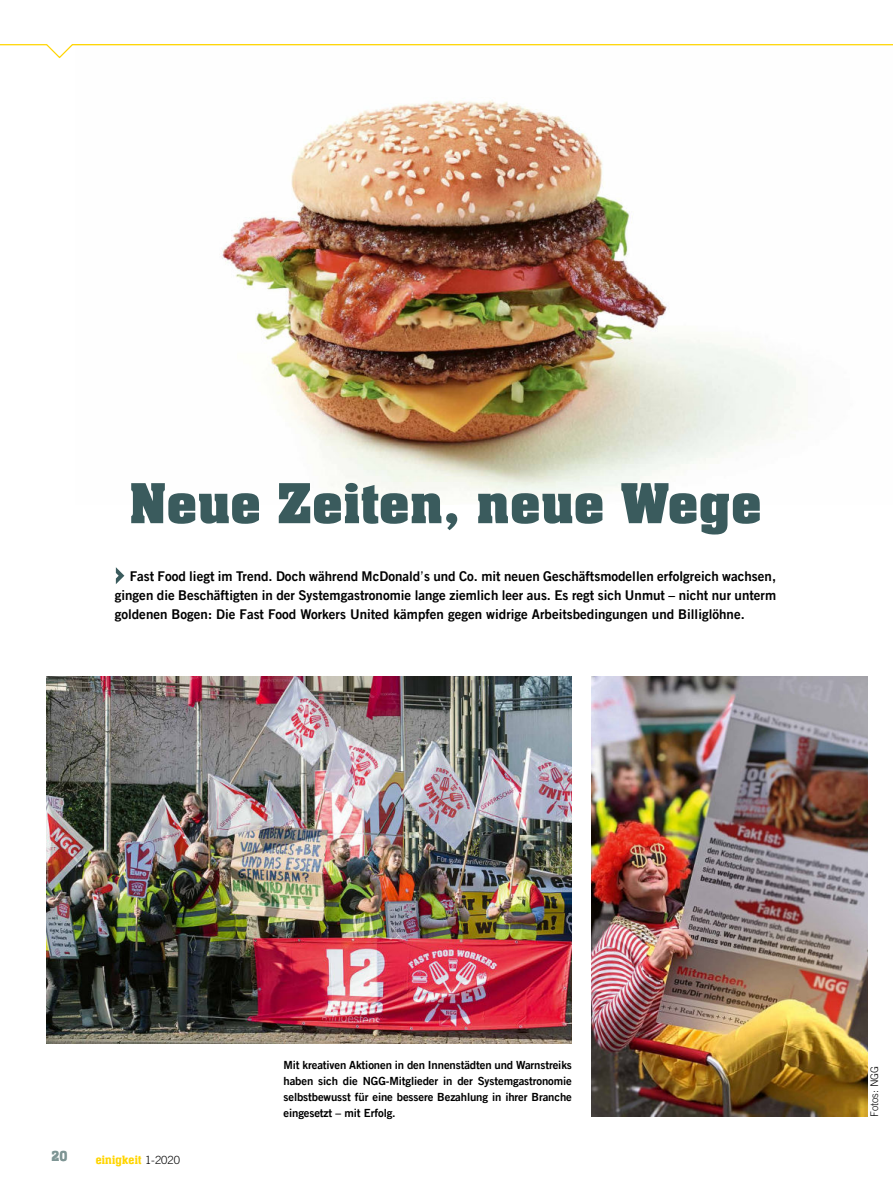
<style>
.page{position:relative;width:893px;height:1191px;background:#fff}
.page>*{position:absolute;margin:0;border:0;box-sizing:border-box;transform-origin:0 0}
.t1{font:700 60px "Neue Aachen Pro";color:#3a5b5d}
.t2{font:15px "Myriad Pro";color:#7e9594}
.t3{font:13.5px/19.2px "Trade Gothic LT Com Bd 2";color:#000;text-align:justify}
.t4{font:12.75px "Myriad Pro";letter-spacing:.02em;color:#ffd500}
.t5{font:500 12.75px "Aachen Pro";letter-spacing:.02em;color:#ffd500}
.t6{font:11.25px/15.9px "Trade Gothic LT Com Bd 2";letter-spacing:-.01em;color:#000;text-align:justify}
.t7{font:300 10.5px "Trade Gothic LT Com";color:#000}
.s1{font-family:"Trade Gothic LT Com"}
.s2{font-size:11.25px;color:#000}
.s3{font-family:"Trade Gothic LT Com";font-weight:300;font-size:11.25px;color:#000}
</style>
<div class="page">
<img style="left:222px;top:100px;width:577px;height:400px">
<svg style="left:0;top:44px;width:893px;height:15px"></svg>
<img style="left:47px;top:676px;width:525px;height:367px">
<img style="left:591px;top:676px;width:276px;height:440px">
<svg style="left:116px;top:567px;width:8px;height:17px"></svg>
<h1 class="t1" style="left:129px;top:470px;width:634px">Neue Zeiten, neue Wege</h1>
<p class="t3" style="left:115px;top:567px;width:663px;text-indent:15px">Fast Food liegt im Trend. Doch während McDonald<span class="s1">’</span>s und Co. mit neuen Geschäftsmodellen erfolgreich wachsen, gingen die Beschäftigten in der Systemgastronomie lange ziemlich leer aus. Es regt sich Unmut – nicht nur unterm goldenen Bogen: Die Fast Food Workers United kämpfen gegen widrige Arbeitsbedingungen und Billiglöhne.</p>
<p class="t2" style="left:52px;top:1150px;width:17px">20</p>
<p class="t4" style="left:96px;top:1152px;width:84px">einigkeit <span class="s2">1-2017</span></p>
<p class="t5" style="left:96px;top:1154px;width:86px">einigkeit <span class="s3">1-2020</span></p>
<p class="t6" style="left:284px;top:1057px;width:290px">Mit kreativen Aktionen in den Innenstädten und Warnstreiks haben sich die NGG-Mitglieder in der Systemgastronomie selbstbewusst für eine bessere Bezahlung in ihrer Branche eingesetzt – mit Erfolg.</p>
<p class="t7" style="left:870px;top:1117px;width:53px;rotate:-90deg">Fotos: NGG</p>
</div>
